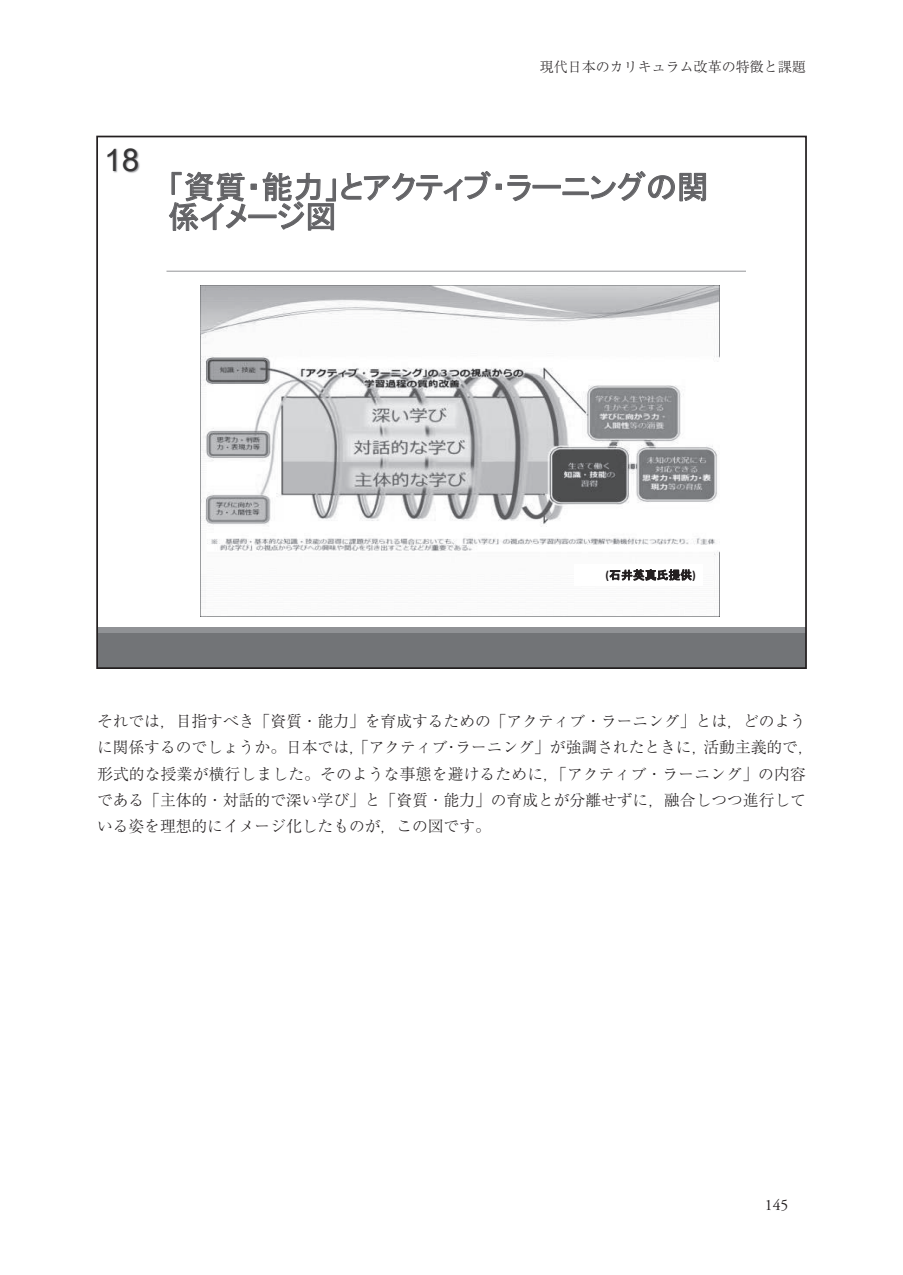
<style>
.page{position:relative;width:903px;height:1275px;background:#fff}
.page>*{position:absolute;margin:0;border:0;box-sizing:border-box;transform-origin:0 0}
.t1{font:31.5px/29.6px "MS P Gothic";letter-spacing:-.01em;color:#636366}
.t2{font:31.5px "Arial Unicode MS";color:#363536}
.t3{font:300 15.75px/26.2px "Ryumin Pr 6";color:#231f20}
.t4{font:15.75px "Adobe Garamond Pro";color:#231f20}
.t5{font:300 14px "Ryumin Pr 6";color:#231f20}
.t6{font:11.9px "MS P Gothic";letter-spacing:.005em;color:#231f20}
.s1{font-family:"Calibri";font-weight:700}
</style>
<div class="page">
<div style="left:97px;top:633px;width:709px;height:35px;background:#727477"></div>
<div style="left:97px;top:627px;width:709px;height:6px;background:#909295"></div>
<hr style="left:166px;top:271px;width:580px;height:1px;background:#939598">
<div style="left:532px;top:185px;width:29px;height:3px;border:1px solid #636366"></div>
<div style="left:562px;top:192px;width:27px;height:3px;border:1px solid #636366"></div>
<div style="left:565px;top:178px;width:19px;height:4px;border:1px solid #636366"></div>
<svg style="left:590px;top:171px;width:116px;height:31px"></svg>
<svg style="left:169px;top:171px;width:361px;height:60px"></svg>
<img style="left:200px;top:285px;width:519px;height:332px">
<div style="left:574px;top:564px;width:129px;height:22px;background:#fff"></div>
<svg style="left:609px;top:569px;width:83px;height:12px"></svg>
<img style="left:107px;top:148px;width:33px;height:25px">
<h1 class="t2" style="left:104px;top:137px;width:37px">18</h1>
<p class="t5" style="left:540px;top:56px;width:267px">現代日本のカリキュラム改革の特徴と課題</p>
<h1 class="t1" style="left:168px;top:172px;width:542px">「資質・能力」とアクティブ・ラーニングの関係イメージ図</h1>
<p class="t6" style="left:605px;top:569px;width:92px"><span class="s1">(</span>石井英真氏提供<span class="s1">)</span></p>
<p class="t3" style="left:97px;top:707px;width:718px">それでは，目指すべき「資質・能力」を育成するための「アクティブ・ラーニング」とは，どのように関係するのでしょうか。日本では，「アクティブ・ラーニング」が強調されたときに，活動主義的で，形式的な授業が横行しました。そのような事態を避けるために，「アクティブ・ラーニング」の内容である「主体的・対話的で深い学び」と「資質・能力」の育成とが分離せずに，融合しつつ進行している姿を理想的にイメージ化したものが，この図です。</p>
<p class="t4" style="left:765px;top:1196px;width:25px">145</p>
</div>
